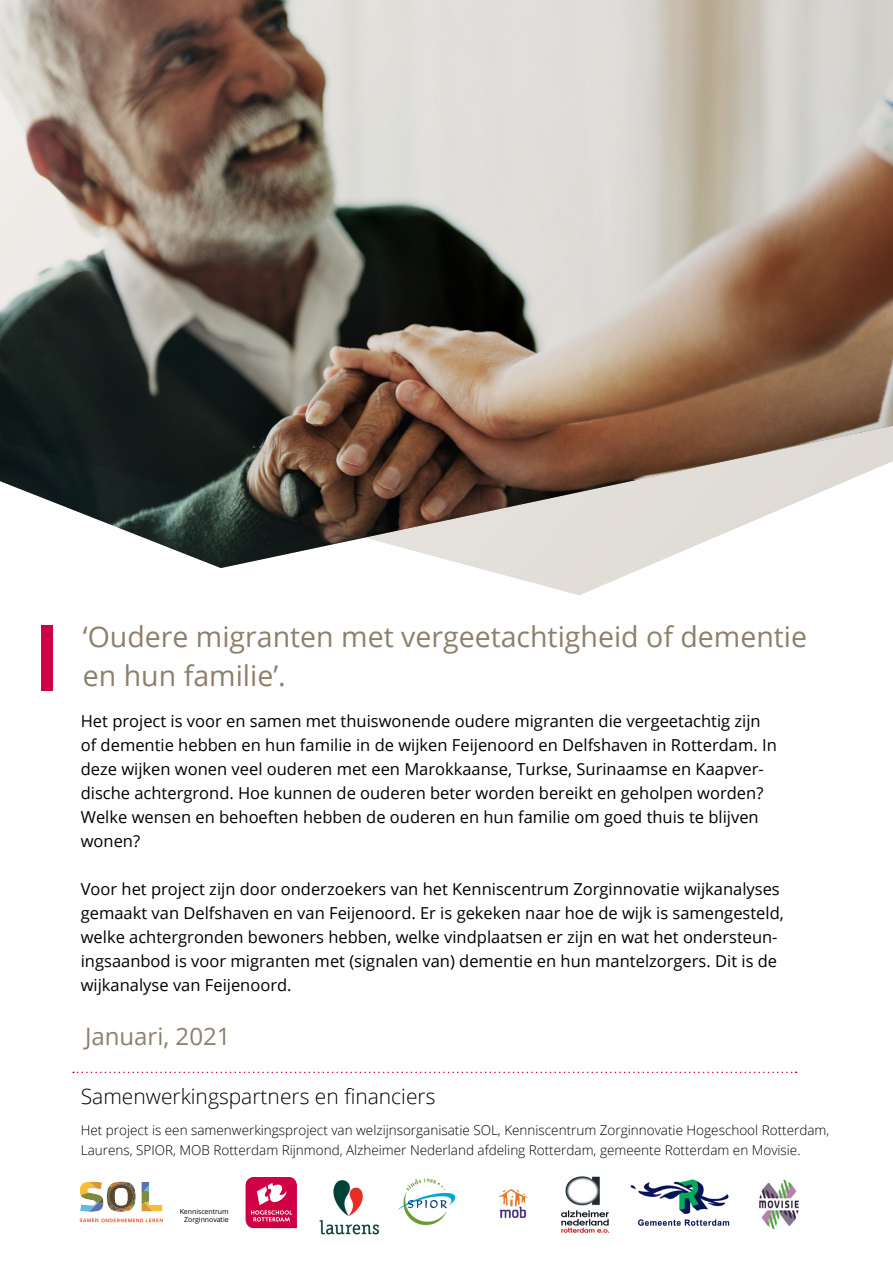
<style>
.page{position:relative;width:893px;height:1263px;background:#fff}
.page>*{position:absolute;margin:0;border:0;box-sizing:border-box;transform-origin:0 0}
.t1{font:28.5px/39px "Open Sans";color:#8e7f6d}
.t2{font:24px "Open Sans";color:#8e7f6d}
.t3{font:300 21px "Open Sans";color:#000}
.t4{font:16.5px/24px "Open Sans";color:#000}
.t5{font:300 13.5px/20.2px "Open Sans";color:#000}
.t6{font:7.05px/8.4px "Open Sans";letter-spacing:-.01em;color:#000;text-align:right}
</style>
<div class="page">
<img style="left:0;top:0;width:893px;height:595px">
<div style="left:42px;top:625px;width:11px;height:66px;background:#cf0044"></div>
<img style="left:397px;top:1178px;width:59px;height:48px">
<img style="left:498px;top:1189px;width:30px;height:30px">
<img style="left:561px;top:1176px;width:49px;height:57px">
<img style="left:759px;top:1179px;width:40px;height:51px">
<img style="left:630px;top:1179px;width:100px;height:46px">
<svg style="left:246px;top:1177px;width:51px;height:51px;background:#d83369"></svg>
<svg style="left:80px;top:1218px;width:83px;height:4px"></svg>
<svg style="left:80px;top:1181px;width:83px;height:31px"></svg>
<img style="left:319px;top:1180px;width:61px;height:55px">
<svg style="left:73px;top:1071px;width:723px;height:2px"></svg>
<h1 class="t1" style="left:83px;top:616px;width:726px">‘Oudere migranten met vergeetachtigheid of dementie en hun familie’.</h1>
<p class="t4" style="left:81px;top:709px;width:697px">Het project is voor en samen met thuiswonende oudere migranten die vergeetachtig zijn of dementie hebben en hun familie in de wijken Feijenoord en Delfshaven in Rotterdam. In deze wijken wonen veel ouderen met een Marokkaanse, Turkse, Surinaamse en Kaapver&shy;dische achtergrond. Hoe kunnen de ouderen beter worden bereikt en geholpen worden?<br>Welke wensen en behoeften hebben de ouderen en hun familie om goed thuis te blijven wonen?</p>
<p class="t4" style="left:81px;top:877px;width:705px">Voor het project zijn door onderzoekers van het Kenniscentrum Zorginnovatie wijkanalyses gemaakt van Delfshaven en van Feijenoord. Er is gekeken naar hoe de wijk is samengesteld, welke achtergronden bewoners hebben, welke vindplaatsen er zijn en wat het ondersteun&shy;ingsaanbod is voor migranten met (signalen van) dementie en hun mantelzorgers. Dit is de wijkanalyse van Feijenoord.</p>
<h2 class="t2" style="left:85px;top:1020px;width:147px">Januari, 2021</h2>
<p class="t3" style="left:81px;top:1082px;width:356px">Samenwerkingspartners en financiers</p>
<p class="t5" style="left:81px;top:1120px;width:750px">Het project is een samenwerkingsproject van welzijnsorganisatie SOL, Kenniscentrum Zorginnovatie Hogeschool Rotterdam,<br>Laurens, SPIOR, MOB Rotterdam Rijnmond, Alzheimer Nederland afdeling Rotterdam, gemeente Rotterdam en Movisie.</p>
<p class="t6" style="left:180px;top:1207px;width:50px">Kenniscentrum<br>Zorginnovatie</p>
</div>
